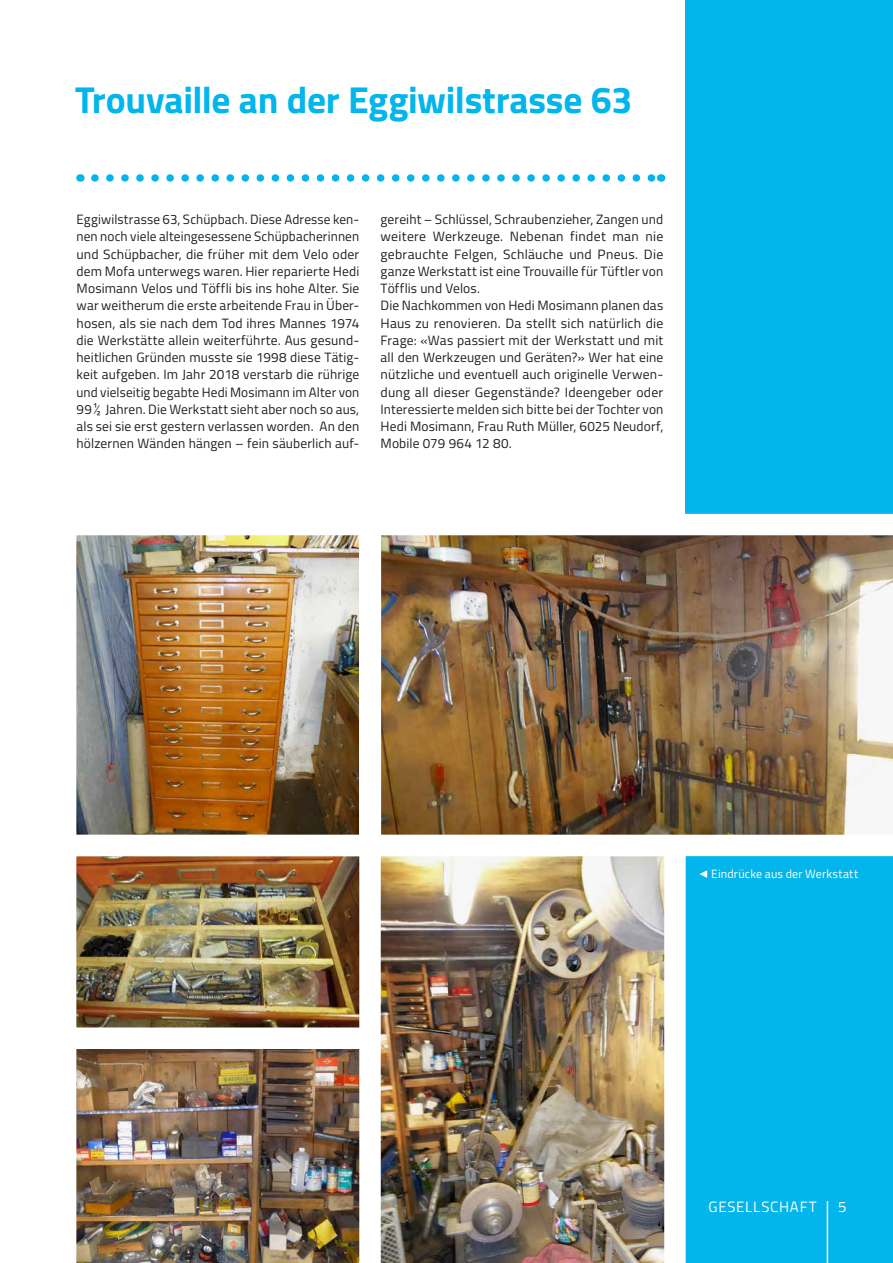
<style>
.page{position:relative;width:893px;height:1263px;background:#fff}
.page>*{position:absolute;margin:0;border:0;box-sizing:border-box;transform-origin:0 0}
.t1{font:700 37.5px "Titillium";letter-spacing:-.01em;color:#02b5eb}
.t2{font:15px "Titillium";letter-spacing:.05em;color:#fff}
.t3{font:13.5px/17.2px "Titillium";letter-spacing:.01em;color:#231f20;text-align:justify}
.t4{font:12px "Titillium";letter-spacing:.015em;color:#fff}
</style>
<div class="page">
<div style="left:686px;top:0;width:207px;height:1263px;background:#02b5eb"></div>
<svg style="left:95px;top:174px;width:558px;height:8px"></svg>
<svg style="left:699px;top:870px;width:8px;height:8px"></svg>
<img style="left:391px;top:503px;width:502px;height:354px">
<img style="left:76px;top:535px;width:315px;height:289px">
<img style="left:76px;top:1060px;width:273px;height:203px">
<img style="left:76px;top:824px;width:273px;height:236px">
<img style="left:349px;top:824px;width:347px;height:439px">
<hr style="left:827px;top:1201px;width:1px;height:62px;background:#fff">
<h1 class="t1" style="left:75px;top:71px;width:559px">Trouvaille an der Eggiwilstrasse 63</h1>
<p class="t3" style="left:77px;top:210px;width:284px">Eggiwilstrasse 63, Schüpbach. Diese Adresse ken&shy;nen noch viele alteingesessene Schüpbacherinnen und Schüpbacher, die früher mit dem Velo oder dem Mofa unterwegs waren. Hier reparierte Hedi Mosimann Velos und Töffli bis ins hohe Alter. Sie war weitherum die erste arbeitende Frau in Über&shy;hosen, als sie nach dem Tod ihres Mannes 1974 die Werkstätte allein weiterführte. Aus gesund&shy;heitlichen Gründen musste sie 1998 diese Tätig&shy;keit aufgeben. Im Jahr 2018 verstarb die rührige und vielseitig begabte Hedi Mosimann im Alter von 99½ Jahren. Die Werkstatt sieht aber noch so aus, als sei sie erst gestern verlassen worden. An den hölzernen Wänden hängen – fein säuberlich auf-</p>
<p class="t3" style="left:381px;top:210px;width:284px;text-align:left">gereiht – Schlüssel, Schraubenzieher, Zangen und weitere Werkzeuge. Nebenan findet man nie gebrauchte Felgen, Schläuche und Pneus. Die ganze Werkstatt ist eine Trouvaille für Tüftler von Töfflis und Velos.<br>Die Nachkommen von Hedi Mosimann planen das Haus zu renovieren. Da stellt sich natürlich die Frage: «Was passiert mit der Werkstatt und mit all den Werkzeugen und Geräten?» Wer hat eine nützliche und eventuell auch originelle Verwen&shy;dung all dieser Gegenstände? Ideengeber oder Interessierte melden sich bitte bei der Tochter von Hedi Mosimann, Frau Ruth Müller, 6025 Neudorf, Mobile 079 964 12 80.</p>
<p class="t4" style="left:711px;top:865px;width:148px">Eindrücke aus der Werkstatt</p>
<p class="t2" style="left:708px;top:1195px;width:110px">GESELLSCHAFT</p>
<p class="t2" style="left:838px;top:1195px;width:10px">5</p>
</div>
